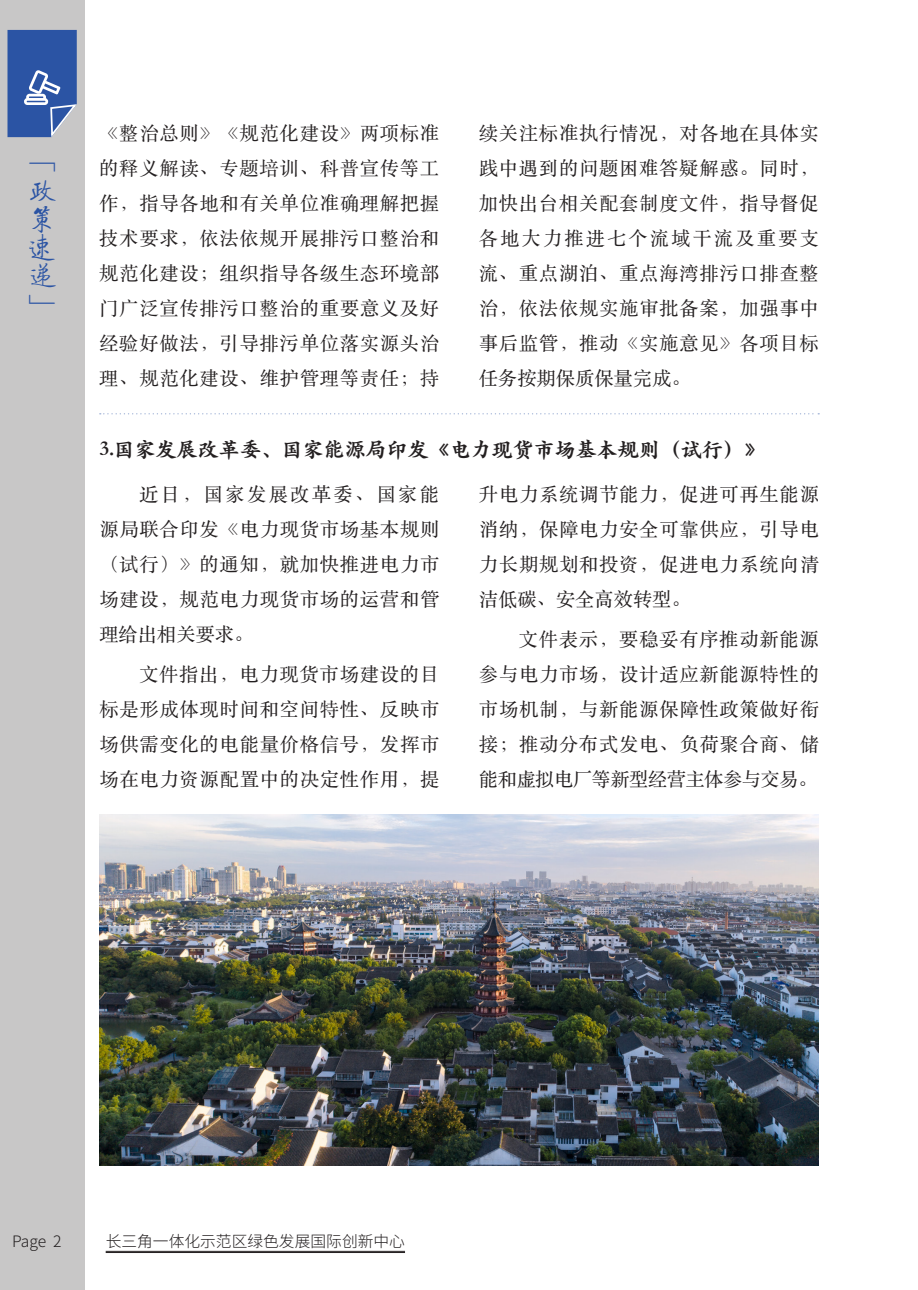
<style>
.page{position:relative;width:918px;height:1290px;background:#fff}
.page>*{position:absolute;margin:0;border:0;box-sizing:border-box;transform-origin:0 0}
.t1{font:28px/28px "FZQTJW GB1 0";color:#2b54a4}
.t2{font:900 21px "ST Kaiti SC";color:#231f20}
.t3{font:19.25px/35px "ST Songti SC Regular";letter-spacing:.04em;color:#231f20;text-align:justify}
.t4{font:300 15.75px "Source Han Sans CN";color:#231f20}
</style>
<div class="page">
<div style="left:0;top:0;width:85px;height:1290px;background:#c8c7c7"></div>
<hr style="left:106px;top:1251px;width:299px;height:1px;background:#231f20">
<hr style="left:106px;top:1252px;width:299px;height:1px;background:#231f20">
<svg style="left:8px;top:30px;width:69px;height:108px;background:#4669ad"></svg>
<svg style="left:100px;top:413px;width:719px;height:1px"></svg>
<img style="left:99px;top:814px;width:720px;height:352px">
<h1 class="t1" style="left:28px;top:152px;width:29px">「政策速递」</h1>
<p class="t3" style="left:99px;top:115px;width:341px">《整治总则》《规范化建设》两项标准的释义解读、专题培训、科普宣传等工作，指导各地和有关单位准确理解把握技术要求，依法依规开展排污口整治和规范化建设；组织指导各级生态环境部门广泛宣传排污口整治的重要意义及好经验好做法，引导排污单位落实源头治理、规范化建设、维护管理等责任；持</p>
<p class="t3" style="left:479px;top:115px;width:341px">续关注标准执行情况，对各地在具体实践中遇到的问题困难答疑解惑。同时，加快出台相关配套制度文件，指导督促各地大力推进七个流域干流及重要支流、重点湖泊、重点海湾排污口排查整治，依法依规实施审批备案，加强事中事后监管，推动《实施意见》各项目标任务按期保质保量完成。</p>
<p class="t2" style="left:99px;top:436px;width:667px">3.国家发展改革委、国家能源局印发《电力现货市场基本规则（试行）》</p>
<p class="t3" style="left:479px;top:476px;width:341px">升电力系统调节能力，促进可再生能源消纳，保障电力安全可靠供应，引导电力长期规划和投资，促进电力系统向清洁低碳、安全高效转型。</p>
<p class="t3" style="left:479px;top:621px;width:341px;text-indent:40px">文件表示，要稳妥有序推动新能源参与电力市场，设计适应新能源特性的市场机制，与新能源保障性政策做好衔接；推动分布式发电、负荷聚合商、储能和虚拟电厂等新型经营主体参与交易。</p>
<p class="t3" style="left:99px;top:476px;width:341px;text-indent:40px">近日，国家发展改革委、国家能源局联合印发《电力现货市场基本规则（试行）》的通知，就加快推进电力市场建设，规范电力现货市场的运营和管理给出相关要求。</p>
<p class="t3" style="left:99px;top:656px;width:341px;text-indent:40px">文件指出，电力现货市场建设的目标是形成体现时间和空间特性、反映市场供需变化的电能量价格信号，发挥市场在电力资源配置中的决定性作用，提</p>
<p class="t4" style="left:12px;top:1232px;width:51px">Page 2</p>
<p class="t4" style="left:106px;top:1232px;width:301px">长三角一体化示范区绿色发展国际创新中心</p>
</div>
